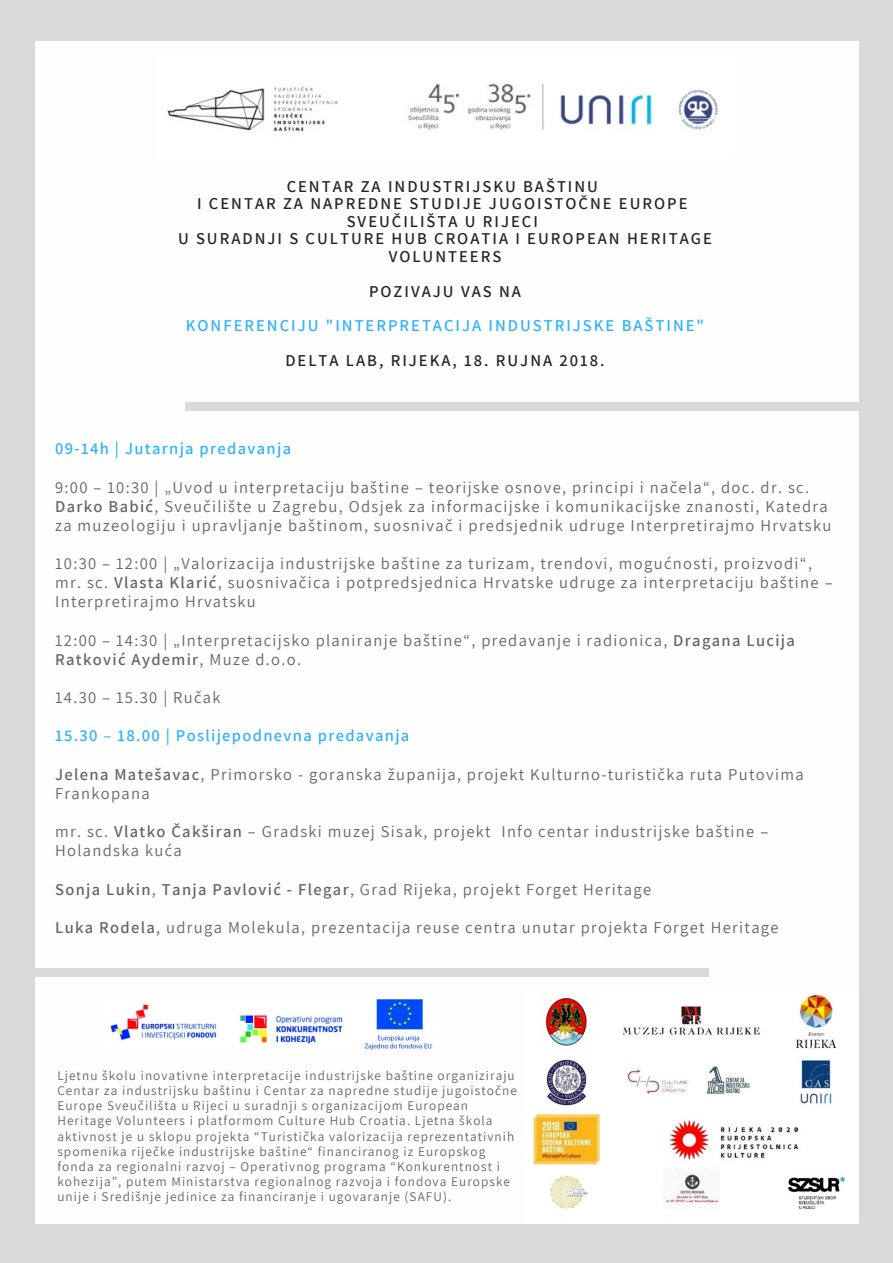
<style>
.page{position:relative;width:893px;height:1263px;background:#d9d9d9}
.page>*{position:absolute;margin:0;border:0;box-sizing:border-box;transform-origin:0 0}
.t1{font:16.58px/19.1px "Assistant";letter-spacing:.08em;color:#666}
.t2{font:600 16.58px/17.5px "Assistant";letter-spacing:.12em;color:#252525;text-align:center}
.t3{font:600 16.58px "Assistant";letter-spacing:.08em;color:#2eb2ff}
.t4{font:600 16.58px "Assistant";letter-spacing:.12em;color:#2eb2ff}
.t5{font:13.27px/15.2px "Assistant";letter-spacing:.08em;color:#666}
.s1{font-weight:600}
</style>
<div class="page">
<div style="left:35px;top:42px;width:823px;height:1182px;background:#fefefe"></div>
<img style="left:167px;top:83px;width:552px;height:48px">
<img style="left:110px;top:999px;width:322px;height:52px">
<img style="left:533px;top:994px;width:313px;height:216px">
<div style="left:185px;top:403px;width:49px;height:8px;background:#d9d9d9"></div>
<div style="left:818px;top:403px;width:49px;height:8px;background:#d9d9d9"></div>
<div style="left:232px;top:403px;width:337px;height:8px;background:#d9d9d9"></div>
<div style="left:568px;top:403px;width:252px;height:8px;background:#d9d9d9"></div>
<div style="left:26px;top:968px;width:49px;height:8px;background:#d9d9d9"></div>
<div style="left:660px;top:968px;width:49px;height:8px;background:#d9d9d9"></div>
<div style="left:74px;top:968px;width:337px;height:8px;background:#d9d9d9"></div>
<div style="left:410px;top:968px;width:251px;height:8px;background:#d9d9d9"></div>
<p class="t2" style="left:178px;top:177px;width:535px">CENTAR ZA INDUSTRIJSKU BAŠTINU<br>I CENTAR ZA NAPREDNE STUDIJE JUGOISTOČNE EUROPE SVEUČILIŠTA U RIJECI<br>U SURADNJI S CULTURE HUB CROATIA I EUROPEAN HERITAGE VOLUNTEERS</p>
<p class="t2" style="left:369px;top:282px;width:153px">POZIVAJU VAS NA</p>
<p class="t4" style="left:186px;top:314px;width:520px">KONFERENCIJU "INTERPRETACIJA INDUSTRIJSKE BAŠTINE"</p>
<p class="t2" style="left:285px;top:351px;width:321px">DELTA LAB, RIJEKA, 18. RUJNA 2018.</p>
<p class="t3" style="left:55px;top:437px;width:237px">09-14h | Jutarnja predavanja</p>
<p class="t1" style="left:55px;top:477px;width:778px">9:00 – 10:30 | „Uvod u interpretaciju baštine – teorijske osnove, principi i načela“, doc. dr. sc.<br><span class="s1">Darko Babić</span>, Sveučilište u Zagrebu, Odsjek za informacijske i komunikacijske znanosti, Katedra za muzeologiju i upravljanje baštinom, suosnivač i predsjednik udruge Interpretirajmo Hrvatsku</p>
<p class="t1" style="left:55px;top:553px;width:779px">10:30 – 12:00 | „Valorizacija industrijske baštine za turizam, trendovi, mogućnosti, proizvodi“, mr. sc. <span class="s1">Vlasta Klarić</span>, suosnivačica i potpredsjednica Hrvatske udruge za interpretaciju baštine –<br>Interpretirajmo Hrvatsku</p>
<p class="t1" style="left:55px;top:630px;width:741px">12:00 – 14:30 | „Interpretacijsko planiranje baštine“, predavanje i radionica, <span class="s1">Dragana Lucija<br>Ratković Aydemir</span>, Muze d.o.o.</p>
<p class="t1" style="left:55px;top:687px;width:167px">14.30 – 15.30 | Ručak</p>
<p class="t3" style="left:55px;top:724px;width:356px">15.30 – 18.00 | Poslijepodnevna predavanja</p>
<p class="t1" style="left:55px;top:764px;width:750px"><span class="s1">Jelena Matešavac</span>, Primorsko - goranska županija, projekt Kulturno-turistička ruta Putovima<br>Frankopana</p>
<p class="t1" style="left:55px;top:821px;width:715px">mr. sc. <span class="s1">Vlatko Čakširan</span> – Gradski muzej Sisak, projekt Info centar industrijske baštine –<br>Holandska kuća</p>
<p class="t1" style="left:55px;top:879px;width:598px"><span class="s1">Sonja Lukin</span>, <span class="s1">Tanja Pavlović - Flegar</span>, Grad Rijeka, projekt Forget Heritage</p>
<p class="t1" style="left:55px;top:917px;width:725px"><span class="s1">Luka Rodela</span>, udruga Molekula, prezentacija reuse centra unutar projekta Forget Heritage</p>
<p class="t5" style="left:57px;top:1067px;width:461px">Ljetnu školu inovativne interpretacije industrijske baštine organiziraju Centar za industrijsku baštinu i Centar za napredne studije jugoistočne Europe Sveučilišta u Rijeci u suradnji s organizacijom European Heritage Volunteers i platformom Culture Hub Croatia. Ljetna škola aktivnost je u sklopu projekta “Turistička valorizacija reprezentativnih spomenika riječke industrijske baštine“ financiranog iz Europskog fonda za regionalni razvoj – Operativnog programa “Konkurentnost i kohezija”, putem Ministarstva regionalnog razvoja i fondova Europske unije i Središnje jedinice za financiranje i ugovaranje (SAFU).</p>
</div>
